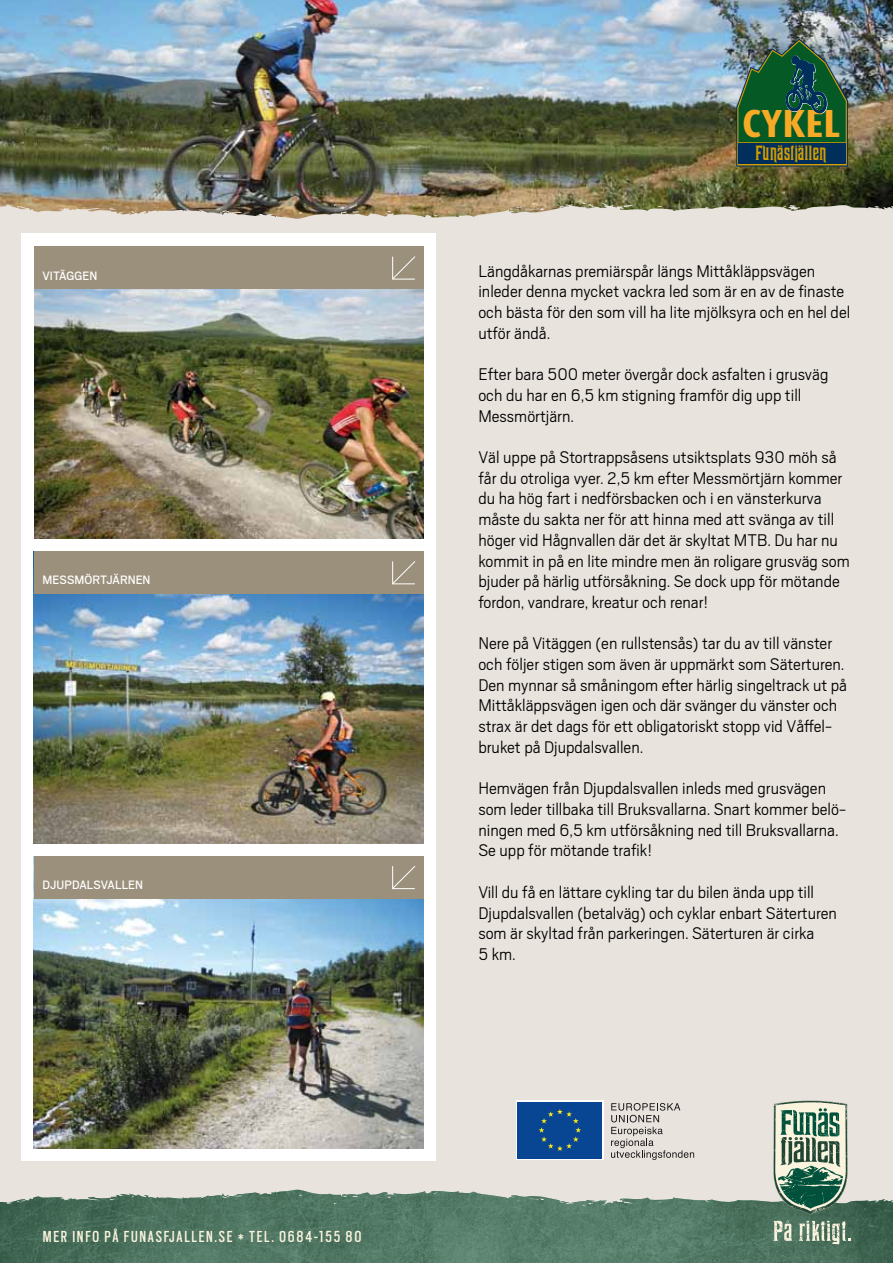
<style>
.page{position:relative;width:893px;height:1263px;background:#e8e3dd}
.page>*{position:absolute;margin:0;border:0;box-sizing:border-box;transform-origin:0 0}
.t1{font:700 39.3px "Dax";color:#f7aa25}
.t2{font:19.65px "Teniers";color:#d49d00}
.t3{font:300 18.75px/20.7px "Scout";color:#000}
.t4{font:17.7px "Scout Cond";letter-spacing:.1em;color:#faf4de}
.t5{font:13.5px "Scout";color:#fff}
</style>
<div class="page">
<img style="left:0;top:1190px;width:893px;height:73px">
<svg style="left:773px;top:1100px;width:75px;height:114px;background:#819e8a"></svg>
<svg style="left:773px;top:1220px;width:19px;height:21px"></svg>
<svg style="left:799px;top:1221px;width:51px;height:23px"></svg>
<svg style="left:611px;top:1103px;width:83px;height:57px"></svg>
<svg style="left:516px;top:1100px;width:88px;height:60px"></svg>
<div style="left:518px;top:1102px;width:84px;height:56px;background:#084592"></div>
<svg style="left:539px;top:1109px;width:42px;height:42px"></svg>
<img style="left:376px;top:0;width:517px;height:218px">
<img style="left:0;top:0;width:376px;height:219px">
<img style="left:736px;top:39px;width:112px;height:127px">
<div style="left:21px;top:234px;width:415px;height:927px;background:#fff"></div>
<img style="left:34px;top:289px;width:389px;height:250px">
<img style="left:34px;top:594px;width:389px;height:249px">
<img style="left:34px;top:899px;width:389px;height:249px">
<div style="left:34px;top:247px;width:389px;height:42px;background:#9b907c"></div>
<div style="left:34px;top:551px;width:389px;height:43px;background:#9b907c"></div>
<div style="left:34px;top:856px;width:389px;height:43px;background:#9b907c"></div>
<svg style="left:392px;top:256px;width:23px;height:24px"></svg>
<svg style="left:392px;top:561px;width:24px;height:24px"></svg>
<svg style="left:392px;top:866px;width:24px;height:23px"></svg>
<p class="t5" style="left:43px;top:267px;width:56px">VITÄGGEN</p>
<p class="t5" style="left:43px;top:571px;width:109px">MESSMÖRTJÄRNEN</p>
<p class="t5" style="left:43px;top:876px;width:102px">DJUPDALSVALLEN</p>
<p class="t4" style="left:43px;top:1225px;width:320px">MER INFO PÅ FUNASFJALLEN.SE * TEL. 0684-155 80</p>
<h1 class="t1" style="left:742px;top:101px;width:100px">CYKEL</h1>
<p class="t2" style="left:755px;top:143px;width:73px">FUNÄSFJÄLLEN</p>
<p class="t3" style="left:478px;top:260px;width:373px">Längdåkarnas premiärspår längs Mittåkläppsvägen inleder denna mycket vackra led som är en av de finaste och bästa för den som vill ha lite mjölksyra och en hel del utför ändå.</p>
<p class="t3" style="left:478px;top:363px;width:352px">Efter bara 500 meter övergår dock asfalten i grusväg och du har en 6,5 km stigning framför dig upp till<br>Messmörtjärn.</p>
<p class="t3" style="left:478px;top:446px;width:373px">Väl uppe på Stortrappsåsens utsiktsplats 930 möh så får du otroliga vyer. 2,5 km efter Messmörtjärn kommer du ha hög fart i nedförsbacken och i en vänsterkurva måste du sakta ner för att hinna med att svänga av till höger vid Hågnvallen där det är skyltat MTB. Du har nu kommit in på en lite mindre men än roligare grusväg som bjuder på härlig utförsåkning. Se dock upp för mötande fordon, vandrare, kreatur och renar!</p>
<p class="t3" style="left:478px;top:632px;width:370px">Nere på Vitäggen (en rullstensås) tar du av till vänster och följer stigen som även är uppmärkt som Säterturen.<br>Den mynnar så småningom efter härlig singeltrack ut på Mittåkläppsvägen igen och där svänger du vänster och strax är det dags för ett obligatoriskt stopp vid Våffel&shy;bruket på Djupdalsvallen.</p>
<p class="t3" style="left:478px;top:777px;width:369px">Hemvägen från Djupdalsvallen inleds med grusvägen som leder tillbaka till Bruksvallarna. Snart kommer belö&shy;ningen med 6,5 km utförsåkning ned till Bruksvallarna.<br>Se upp för mötande trafik!</p>
<p class="t3" style="left:478px;top:881px;width:360px">Vill du få en lättare cykling tar du bilen ända upp till Djupdalsvallen (betalväg) och cyklar enbart Säterturen som är skyltad från parkeringen. Säterturen är cirka<br>5 km.</p>
</div>
